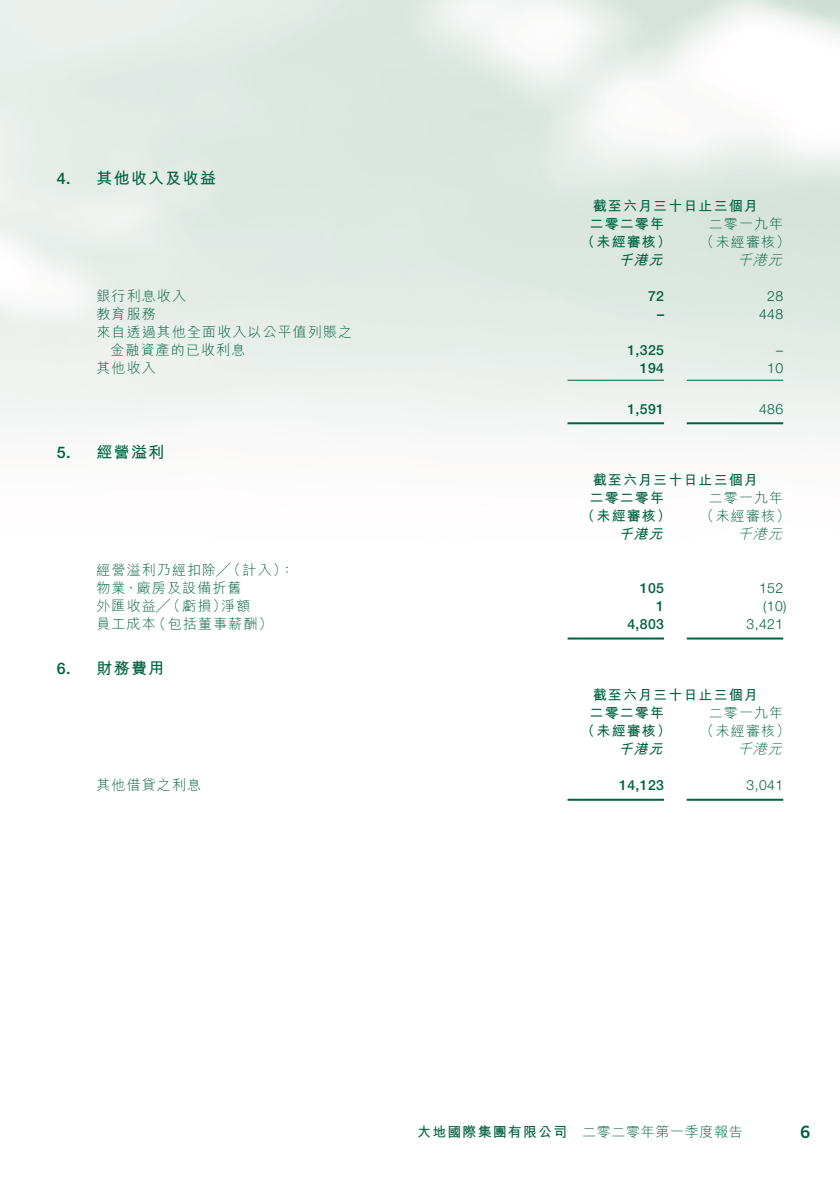
<style>
.page{position:relative;width:840px;height:1191px;background:#fff}
.page>*{position:absolute;margin:0;border:0;box-sizing:border-box;transform-origin:0 0}
.t1{font:17px "Trade Gothic LT Std Bd 2";color:#006142}
.t2{font:700 16px "M Hei HK";letter-spacing:.08em;color:#006142}
.t3{font:500 16px "Helvetica Neue LT Std";color:#006142}
.t4{font:300 14px/18px "M Hei HK";letter-spacing:.08em;color:#006142}
.t5{font:700 14px "M Hei HK";letter-spacing:.08em;color:#006142}
.t6{font:500 14px "Helvetica Neue LT Std";letter-spacing:.03em;color:#006142}
.t7{font:300 14px "Helvetica Neue LT Std";letter-spacing:.03em;color:#006142}
.t8{font:300 14px "M Hei HK";letter-spacing:.05em;color:#006142}
.t9{font:italic 300 14px "M Hei HK";color:#006142}
.t10{font:italic 700 14px "M Hei HK";color:#006142}
</style>
<div class="page">
<img style="left:0;top:0;width:839px;height:801px">
<hr style="left:567px;top:380px;width:96px;height:1px;background:#006142">
<hr style="left:686px;top:380px;width:96px;height:1px;background:#006142">
<hr style="left:567px;top:422px;width:96px;height:2px;background:#006142">
<hr style="left:686px;top:422px;width:96px;height:2px;background:#006142">
<hr style="left:567px;top:637px;width:96px;height:2px;background:#006142">
<hr style="left:686px;top:637px;width:96px;height:2px;background:#006142">
<hr style="left:567px;top:798px;width:96px;height:2px;background:#006142">
<hr style="left:686px;top:798px;width:96px;height:2px;background:#006142">
<p class="t3" style="left:57px;top:169px;width:15px">4.</p>
<p class="t2" style="left:96px;top:167px;width:121px">其他收入及收益</p>
<p class="t4" style="left:96px;top:287px;width:91px">銀行利息收入</p>
<p class="t4" style="left:96px;top:305px;width:257px">教育服務<br>來自透過其他全面收入以公平值列賬之</p>
<p class="t4" style="left:110px;top:341px;width:136px">金融資產的已收利息</p>
<p class="t4" style="left:96px;top:359px;width:61px">其他收入</p>
<p class="t3" style="left:57px;top:443px;width:15px">5.</p>
<p class="t2" style="left:96px;top:441px;width:69px">經營溢利</p>
<p class="t3" style="left:57px;top:658px;width:15px">6.</p>
<p class="t4" style="left:96px;top:561px;width:199px">經營溢利乃經扣除╱（計入 ：(</p>
<p class="t4" style="left:96px;top:579px;width:146px">物業、廠房及設備折舊</p>
<p class="t4" style="left:96px;top:597px;width:131px">外匯收益╱（虧損）</p>
<p class="t4" style="left:221px;top:597px;width:31px">淨額</p>
<p class="t4" style="left:152px;top:615px;width:122px">（包括董事薪酬(</p>
<p class="t4" style="left:96px;top:615px;width:61px">員工成本</p>
<p class="t2" style="left:96px;top:656px;width:69px">財務費用</p>
<p class="t4" style="left:96px;top:776px;width:106px">其他借貸之利息</p>
<p class="t5" style="left:592px;top:196px;width:166px">截至六月三十日止三個月</p>
<p class="t4" style="left:708px;top:215px;width:76px">二零一九年</p>
<p class="t5" style="left:589px;top:214px;width:76px">二零二零年</p>
<p class="t5" style="left:580px;top:232px;width:92px">（未經審核）</p>
<p class="t4" style="left:699px;top:233px;width:92px">（未經審核(</p>
<p class="t10" style="left:618px;top:250px;width:50px">千港元</p>
<p class="t9" style="left:737px;top:253px;width:49px">千港元</p>
<p class="t6" style="left:647px;top:288px;width:17px">72</p>
<p class="t7" style="left:766px;top:288px;width:17px">28</p>
<p class="t6" style="left:656px;top:306px;width:8px">–</p>
<p class="t7" style="left:758px;top:306px;width:26px">448</p>
<p class="t6" style="left:627px;top:342px;width:38px">1,325</p>
<p class="t7" style="left:775px;top:342px;width:8px">–</p>
<p class="t6" style="left:639px;top:360px;width:26px">194</p>
<p class="t7" style="left:766px;top:360px;width:17px">10</p>
<p class="t6" style="left:627px;top:400px;width:38px">1,591</p>
<p class="t7" style="left:758px;top:400px;width:26px">486</p>
<p class="t5" style="left:592px;top:470px;width:166px">截至六月三十日止三個月</p>
<p class="t4" style="left:708px;top:489px;width:76px">二零一九年</p>
<p class="t5" style="left:589px;top:488px;width:76px">二零二零年</p>
<p class="t5" style="left:580px;top:506px;width:92px">（未經審核）</p>
<p class="t4" style="left:699px;top:507px;width:92px">（未經審核(</p>
<p class="t10" style="left:618px;top:524px;width:50px">千港元</p>
<p class="t9" style="left:737px;top:527px;width:49px">千港元</p>
<p class="t6" style="left:639px;top:580px;width:26px">105</p>
<p class="t7" style="left:758px;top:579px;width:26px">152</p>
<p class="t6" style="left:656px;top:598px;width:9px">1</p>
<p class="t7" style="left:762px;top:597px;width:25px">)10(</p>
<p class="t6" style="left:627px;top:616px;width:38px">4,803</p>
<p class="t7" style="left:746px;top:615px;width:38px">3,421</p>
<p class="t5" style="left:592px;top:685px;width:166px">截至六月三十日止三個月</p>
<p class="t4" style="left:708px;top:704px;width:76px">二零一九年</p>
<p class="t5" style="left:589px;top:703px;width:76px">二零二零年</p>
<p class="t5" style="left:580px;top:721px;width:92px">（未經審核）</p>
<p class="t4" style="left:699px;top:722px;width:92px">（未經審核(</p>
<p class="t10" style="left:618px;top:739px;width:50px">千港元</p>
<p class="t9" style="left:737px;top:742px;width:49px">千港元</p>
<p class="t6" style="left:619px;top:777px;width:46px">14,123</p>
<p class="t7" style="left:746px;top:777px;width:38px">3,041</p>
<p class="t5" style="left:417px;top:1121px;width:151px">大地國際集團有限公司</p>
<p class="t8" style="left:581px;top:1124px;width:162px">二零二零年第一季度報告</p>
<p class="t1" style="left:799px;top:1121px;width:12px">6</p>
</div>
